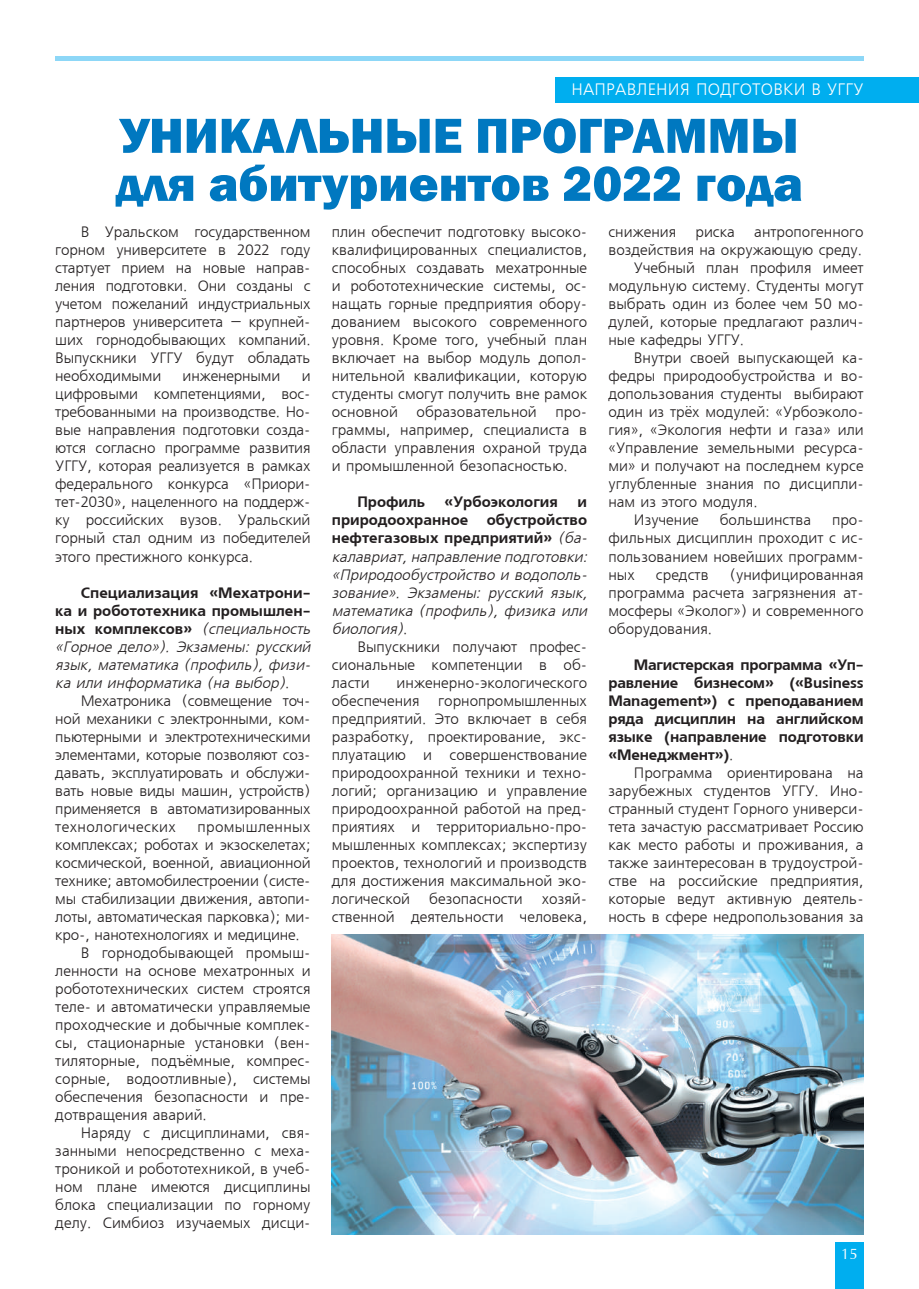
<style>
.page{position:relative;width:919px;height:1289px;background:#fff}
.page>*{position:absolute;margin:0;border:0;box-sizing:border-box;transform-origin:0 0}
.t1{font:800 51px/48px "Franklin Gothic";color:#0078c0}
.t2{font:16.5px "Free Set CTT";letter-spacing:.01em;color:#fff}
.t3{font:15px/18px "Free Set CTT";color:#231f20;text-align:justify}
.t4{font:15px/18px "AXP Free Set C Bold";color:#231f20}
.t5{font:italic 15px/18px "Free Set CTT";color:#231f20;text-align:justify}
.t6{font:15px "Free Set CTT";letter-spacing:.025em;color:#231f20}
.t7{font:15px "AG Opus";color:#fff}
.s1{font-family:"Free Set CTT";font-style:italic}
.s2{font-style:normal}
.s3{font-family:"Free Set CTT"}
</style>
<div class="page">
<div style="left:835px;top:1242px;width:28px;height:46px;background:#00aeef"></div>
<hr style="left:55px;top:56px;width:808px;height:4px;background:#8dd7f7">
<div style="left:555px;top:78px;width:363px;height:25px;background:#00aeef"></div>
<img style="left:332px;top:934px;width:531px;height:300px">
<p class="t2" style="left:571px;top:81px;width:293px">НАПРАВЛЕНИЯ ПОДГОТОВКИ В УГГУ</p>
<h1 class="t1" style="left:116px;top:112px;width:688px">УНИКАЛЬНЫЕ ПРОГРАММЫ для абитуриентов 2022 года</h1>
<p class="t3" style="left:55px;top:224px;width:257px;text-indent:26px">В Уральском государственном горном университете в 2022 году стартует прием на новые направ&shy;ления подготовки. Они созданы с учетом пожеланий индустриальных партнеров университета – крупней&shy;ших горнодобывающих компаний.<br>Выпускники УГГУ будут обладать необходимыми</p>
<p class="t3" style="left:183px;top:368px;width:99px">инженерными</p>
<p class="t3" style="left:55px;top:368px;width:257px;text-indent:246px">и цифровыми компетенциями, вос&shy;требованными на производстве. Но&shy;вые направления подготовки созда&shy;ются согласно программе развития УГГУ, которая реализуется в рамках федерального конкурса «Приори&shy;тет-2030», нацеленного на поддерж&shy;ку российских вузов. Уральский горный стал одним из победителей этого престижного конкурса.</p>
<p class="t4" style="left:55px;top:584px;width:260px;text-indent:26px">Специализация «Мехатрони&shy;ка и робототехника промышлен&shy;ных комплексов» <span class="s1">(специальность</span></p>
<p class="t5" style="left:55px;top:638px;width:260px">«Горное дело»). Экзамены: русский язык, математика (профиль), физи&shy;ка или информатика (на выбор)<span class="s2">.</span></p>
<p class="t3" style="left:55px;top:692px;width:257px;text-indent:26px">Мехатроника (совмещение точ&shy;ной механики с электронными, ком&shy;пьютерными и электротехническими элементами, которые позволяют соз&shy;давать, эксплуатировать и обслужи&shy;вать новые виды машин, устройств) применяется в автоматизированных технологических</p>
<p class="t6" style="left:197px;top:818px;width:115px">промышленных</p>
<p class="t3" style="left:55px;top:836px;width:257px">комплексах; роботах и экзоскелетах;</p>
<p class="t3" style="left:55px;top:854px;width:257px">космической, военной, авиационной</p>
<p class="t3" style="left:55px;top:872px;width:257px">технике; автомобилестроении (систе-</p>
<p class="t3" style="left:55px;top:890px;width:257px">мы стабилизации движения, автопи-</p>
<p class="t3" style="left:55px;top:908px;width:257px">лоты, автоматическая парковка); ми-</p>
<p class="t3" style="left:55px;top:926px;width:246px">кро-, нанотехнологиях и медицине.</p>
<p class="t3" style="left:81px;top:944px;width:231px">В горнодобывающей промыш-</p>
<p class="t3" style="left:55px;top:962px;width:257px">ленности на основе мехатронных и</p>
<p class="t3" style="left:55px;top:980px;width:257px">робототехнических систем строятся</p>
<p class="t3" style="left:55px;top:998px;width:257px">теле- и автоматически управляемые</p>
<p class="t3" style="left:55px;top:1016px;width:257px">проходческие и добычные комплек-</p>
<p class="t3" style="left:55px;top:1034px;width:257px">сы, стационарные установки (вен-</p>
<p class="t3" style="left:55px;top:1052px;width:257px">тиляторные, подъёмные, компрес-</p>
<p class="t3" style="left:55px;top:1070px;width:257px">сорные, водоотливные), системы</p>
<p class="t3" style="left:55px;top:1088px;width:257px">обеспечения безопасности и пре-</p>
<p class="t3" style="left:55px;top:1106px;width:153px">дотвращения аварий.</p>
<p class="t3" style="left:81px;top:1124px;width:231px">Наряду с дисциплинами, свя-</p>
<p class="t3" style="left:55px;top:1142px;width:257px">занными непосредственно с меха-</p>
<p class="t3" style="left:55px;top:1160px;width:257px">троникой и робототехникой, в учеб-</p>
<p class="t3" style="left:55px;top:1178px;width:257px">ном плане имеются дисциплины</p>
<p class="t3" style="left:55px;top:1196px;width:257px">блока специализации по горному</p>
<p class="t3" style="left:55px;top:1214px;width:257px">делу. Симбиоз изучаемых дисци-</p>
<p class="t3" style="left:332px;top:224px;width:257px">плин обеспечит подготовку высоко&shy;квалифицированных специалистов, способных создавать мехатронные и робототехнические системы, ос&shy;нащать горные предприятия обору&shy;дованием высокого современного уровня. Кроме того, учебный план включает на выбор модуль допол&shy;нительной квалификации, которую студенты смогут получить вне рамок основной образовательной про&shy;граммы, например, специалиста в области управления охраной труда и промышленной безопасностью.</p>
<p class="t4" style="left:357px;top:494px;width:69px">Профиль</p>
<p class="t4" style="left:444px;top:494px;width:115px">«Урбоэкология</p>
<p class="t4" style="left:332px;top:494px;width:260px;text-indent:246px">и природоохранное обустройство нефтегазовых предприятий» <span class="s1">(ба-</span></p>
<p class="t5" style="left:332px;top:548px;width:260px">калавриат,направление подготовки: «Природообустройство и водополь&shy;зование». Экзамены: русский язык, математика (профиль), физика или биология)<span class="s2">.</span></p>
<p class="t3" style="left:332px;top:638px;width:257px;text-indent:26px">Выпускники получают профес&shy;сиональные компетенции в об&shy;ласти</p>
<p class="t3" style="left:332px;top:674px;width:257px;text-indent:65px">инженерно-экологического обеспечения горнопромышленных предприятий. Это включает в себя разработку, проектирование, экс&shy;плуатацию и совершенствование природоохранной техники и техно&shy;логий; организацию и управление природоохранной работой на пред&shy;приятиях и территориально-про&shy;мышленных комплексах; экспертизу проектов, технологий и производств для достижения максимальной эко&shy;логической</p>
<p class="t3" style="left:429px;top:890px;width:95px">безопасности</p>
<p class="t3" style="left:332px;top:890px;width:257px;text-align:right">хозяй-<br>ственной деятельности человека,</p>
<p class="t3" style="left:608px;top:224px;width:69px">снижения</p>
<p class="t3" style="left:695px;top:224px;width:41px">риска</p>
<p class="t3" style="left:754px;top:224px;width:111px">антропогенного</p>
<p class="t3" style="left:608px;top:242px;width:255px">воздействия на окружающую среду.</p>
<p class="t3" style="left:634px;top:260px;width:231px">Учебный план профиля имеет</p>
<p class="t3" style="left:608px;top:278px;width:257px">модульную систему. Студенты могут</p>
<p class="t3" style="left:608px;top:296px;width:257px">выбрать один из более чем 50 мо-</p>
<p class="t3" style="left:608px;top:314px;width:257px">дулей, которые предлагают различ-</p>
<p class="t3" style="left:608px;top:332px;width:137px">ные кафедры УГГУ.</p>
<p class="t3" style="left:634px;top:350px;width:231px">Внутри своей выпускающей ка-</p>
<p class="t3" style="left:608px;top:368px;width:257px">федры природообустройства и во-</p>
<p class="t3" style="left:608px;top:386px;width:257px">допользования студенты выбирают</p>
<p class="t3" style="left:608px;top:404px;width:257px">один из трёх модулей: «Урбоэколо-</p>
<p class="t3" style="left:608px;top:422px;width:257px">гия», «Экология нефти и газа» или</p>
<p class="t3" style="left:608px;top:440px;width:257px">«Управление земельными ресурса-</p>
<p class="t3" style="left:608px;top:458px;width:257px">ми» и получают на последнем курсе</p>
<p class="t3" style="left:608px;top:476px;width:257px">углубленные знания по дисципли-</p>
<p class="t3" style="left:608px;top:494px;width:151px">нам из этого модуля.</p>
<p class="t3" style="left:634px;top:512px;width:66px">Изучение</p>
<p class="t3" style="left:719px;top:512px;width:93px">большинства</p>
<p class="t3" style="left:608px;top:512px;width:257px;text-indent:224px">про&shy;фильных дисциплин проходит с ис&shy;пользованием новейших программ&shy;ных</p>
<p class="t3" style="left:608px;top:566px;width:257px;text-indent:121px">(унифицированная программа расчета загрязнения ат&shy;мосферы «Эколог») и современного оборудования.</p>
<p class="t4" style="left:608px;top:656px;width:257px;text-align:justify;text-indent:26px">Магистерская программа «Уп&shy;равление бизнесом» («Business Management») с преподаванием ряда дисциплин на английском языке (направление подготовки «Менеджмент»)<span class="s3">.</span></p>
<p class="t3" style="left:608px;top:764px;width:257px;text-indent:26px">Программа ориентирована на зарубежных студентов УГГУ. Ино&shy;странный студент Горного универси&shy;тета зачастую рассматривает Россию как место работы и проживания, а также заинтересован в трудоустрой&shy;стве на российские предприятия, которые ведут активную деятель&shy;ность в сфере недропользования за</p>
<p class="t3" style="left:656px;top:566px;width:54px">средств</p>
<p class="t7" style="left:841px;top:1245px;width:18px">15</p>
</div>
